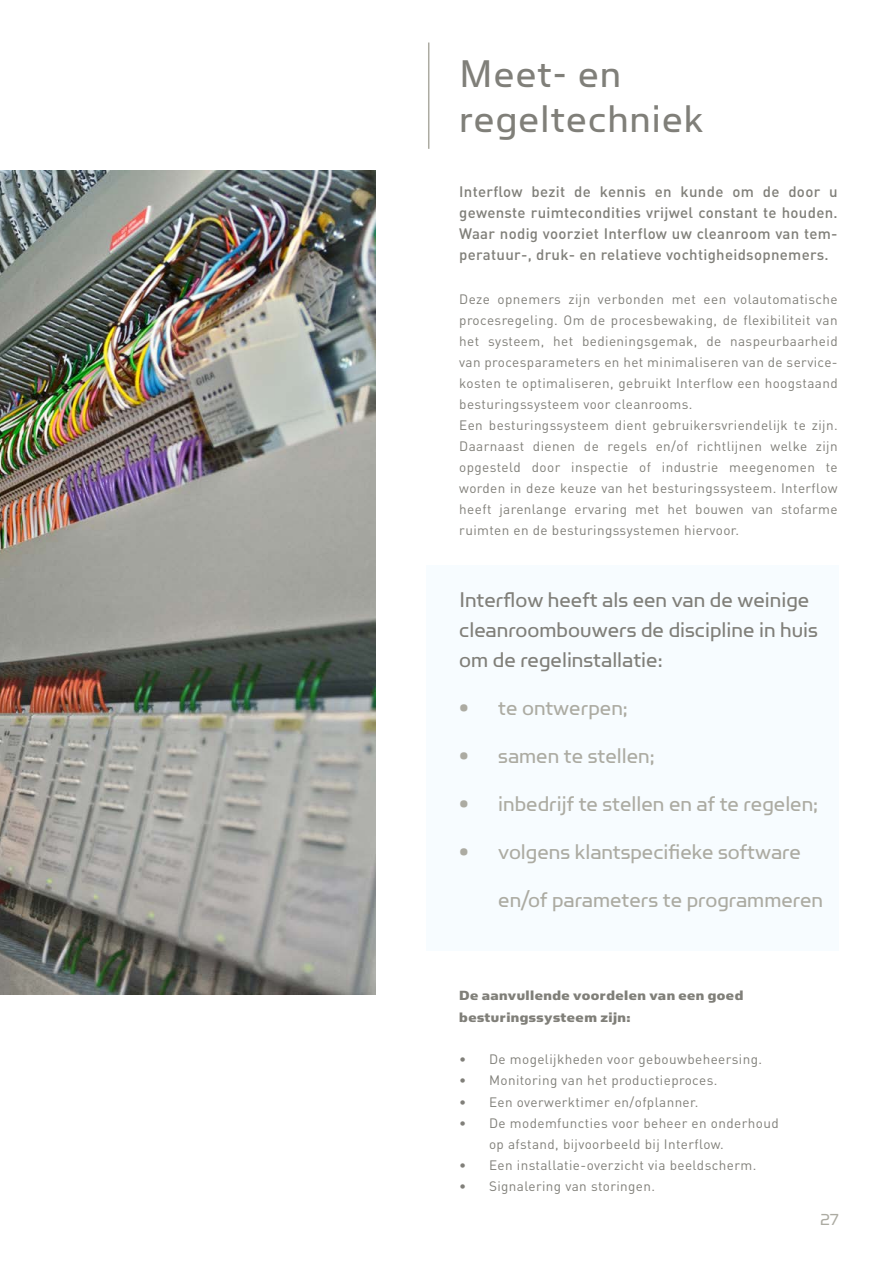
<style>
.page{position:relative;width:893px;height:1263px;background:#fff}
.page>*{position:absolute;margin:0;border:0;box-sizing:border-box;transform-origin:0 0}
.t1{font:43.5px/45px "Simian Text Orangutan";letter-spacing:.03em;color:#807f79}
.t2{font:24px/48px "Simian Monofer";color:#acaba2}
.t3{font:24px/30px "Simian Monofer";color:#807f79}
.t4{font:18px "Simian Display Orangutan";color:#acaba2}
.t5{font:500 15px/21px "DIN";letter-spacing:.02em;color:#807f79;text-align:justify}
.t6{font:15px/22.5px "Simian Text Chimpanzee";letter-spacing:.03em;color:#807f79}
.t7{font:13.5px/21px "DIN";letter-spacing:.03em;color:#807f79}
</style>
<div class="page">
<div style="left:426px;top:566px;width:413px;height:384px;background:#f7fcff"></div>
<hr style="left:428px;top:43px;width:1px;height:106px;background:#acaba2">
<img style="left:0;top:170px;width:375px;height:825px">
<h1 class="t1" style="left:459px;top:51px;width:246px">Meet- en regeltechniek</h1>
<p class="t5" style="left:459px;top:181px;width:380px">Interflow bezit de kennis en kunde om de door u gewenste ruimtecondities vrijwel constant te houden.<br>Waar nodig voorziet Interflow uw cleanroom van tem&shy;peratuur-, druk- en relatieve vochtigheidsopnemers.</p>
<p class="t7" style="left:459px;top:288px;width:380px">Deze opnemers zijn verbonden met een volautomatische procesregeling. Om de procesbewaking, de flexibiliteit van het systeem, het bedieningsgemak, de naspeurbaarheid van procesparameters en het minimaliseren van de service&shy;kosten te optimaliseren, gebruikt Interflow een hoogstaand besturingssysteem voor cleanrooms.<br>Een besturingssysteem dient gebruikersvriendelijk te zijn.<br>Daarnaast dienen de regels en/of richtlijnen welke zijn opgesteld door inspectie of industrie meegenomen te worden in deze keuze van het besturingssysteem. Interflow heeft jarenlange ervaring met het bouwen van stofarme ruimten en de besturingssystemen hiervoor.</p>
<h2 class="t3" style="left:459px;top:585px;width:360px">Interflow heeft als een van de weinige cleanroombouwers de discipline in huis om de regelinstallatie:</h2>
<h2 class="t2" style="left:459px;top:684px;width:170px">• te ontwerpen;</h2>
<h2 class="t2" style="left:459px;top:732px;width:197px">• samen te stellen;</h2>
<h2 class="t2" style="left:459px;top:780px;width:360px">• inbedrijf te stellen en af te regelen;</h2>
<h2 class="t2" style="left:498px;top:828px;width:326px;text-indent:-39px">• volgens klantspecifieke software en/of parameters te programmeren</h2>
<p class="t6" style="left:459px;top:984px;width:286px">De aanvullende voordelen van een goed besturingssysteem zijn:</p>
<p class="t7" style="left:459px;top:1049px;width:304px">• De mogelijkheden voor gebouwbeheersing.</p>
<p class="t7" style="left:459px;top:1070px;width:260px">• Monitoring van het productieproces.</p>
<p class="t7" style="left:459px;top:1091px;width:241px">• Een overwerktimer en/ofplanner.</p>
<p class="t7" style="left:489px;top:1112px;width:291px;text-indent:-30px">• De modemfuncties voor beheer en onderhoud op afstand, bijvoorbeeld bij Interflow.</p>
<p class="t7" style="left:459px;top:1154px;width:299px">• Een installatie-overzicht via beeldscherm.</p>
<p class="t7" style="left:459px;top:1175px;width:197px">• Signalering van storingen.</p>
<h3 class="t4" style="left:820px;top:1210px;width:20px">27</h3>
</div>
